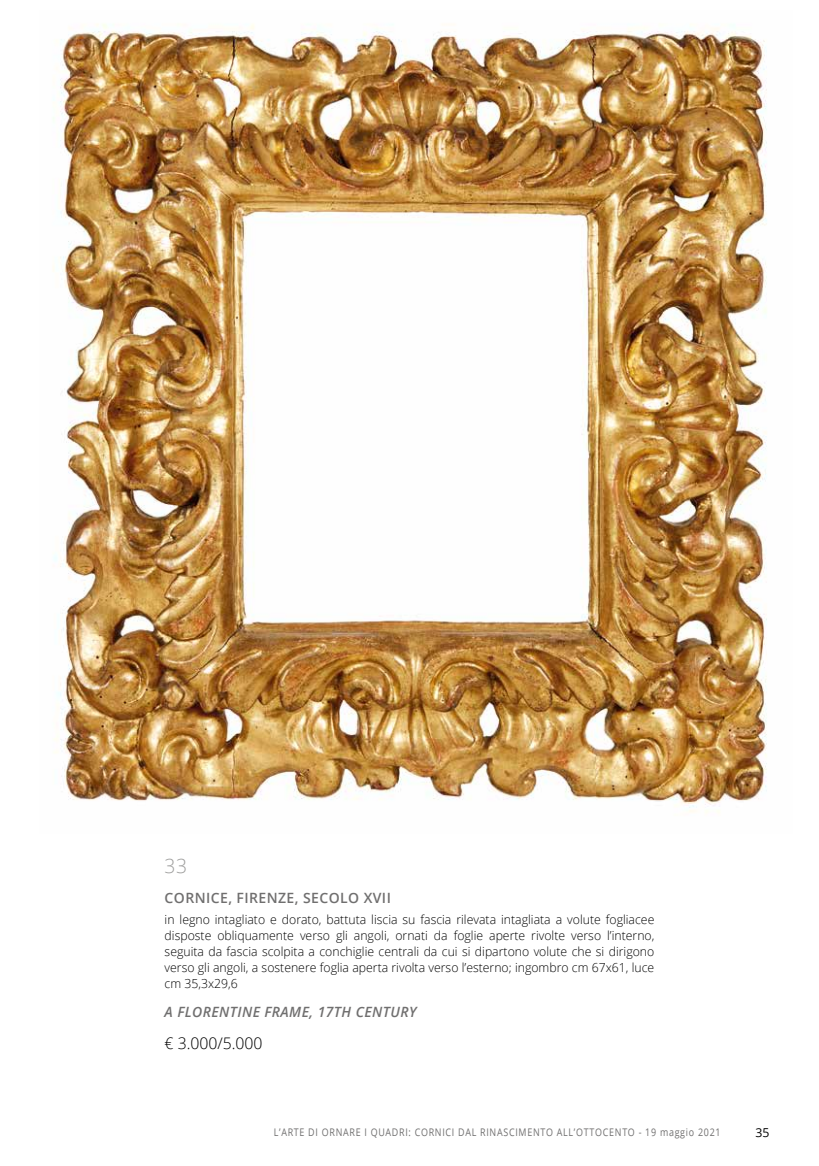
<style>
.page{position:relative;width:819px;height:1166px;background:#fff}
.page>*{position:absolute;margin:0;border:0;box-sizing:border-box;transform-origin:0 0}
.t1{font:300 19.43px "Open Sans";color:#9d9d9c}
.t2{font:300 15.92px "Open Sans";color:#000}
.t3{font:italic 600 14.17px "Open Sans";letter-spacing:.03em;color:#706f6f}
.t4{font:600 14.17px "Open Sans";letter-spacing:.03em;color:#706f6f}
.t5{font:300 12.42px/15.9px "Open Sans";color:#000;text-align:justify}
.t6{font:12.25px "Open Sans";color:#000}
.t7{font:10.5px "Open Sans";letter-spacing:.08em;color:#706f6f;scale:.85 1}
</style>
<div class="page">
<img style="left:53px;top:24px;width:714px;height:789px">
<h1 class="t1" style="left:165px;top:853px;width:24px">33</h1>
<p class="t4" style="left:165px;top:888px;width:228px">CORNICE, FIRENZE, SECOLO XVII</p>
<p class="t5" style="left:165px;top:911px;width:491px">in legno intagliato e dorato, battuta liscia su fascia rilevata intagliata a volute fogliacee disposte obliquamente verso gli angoli, ornati da foglie aperte rivolte verso l’interno, seguita da fascia scolpita a conchiglie centrali da cui si dipartono volute che si dirigono verso gli angoli, a sostenere foglia aperta rivolta verso l’esterno; ingombro cm 67x61, luce cm 35,3x29,6</p>
<p class="t3" style="left:165px;top:1002px;width:253px">A FLORENTINE FRAME, 17TH CENTURY</p>
<p class="t2" style="left:165px;top:1032px;width:99px">€ 3.000/5.000</p>
<p class="t7" style="left:274px;top:1124px;width:527px">L’ARTE DI ORNARE I QUADRI: CORNICI DAL RINASCIMENTO ALL’OTTOCENTO - 19 maggio 2021</p>
<p class="t6" style="left:755px;top:1124px;width:16px">35</p>
</div>
